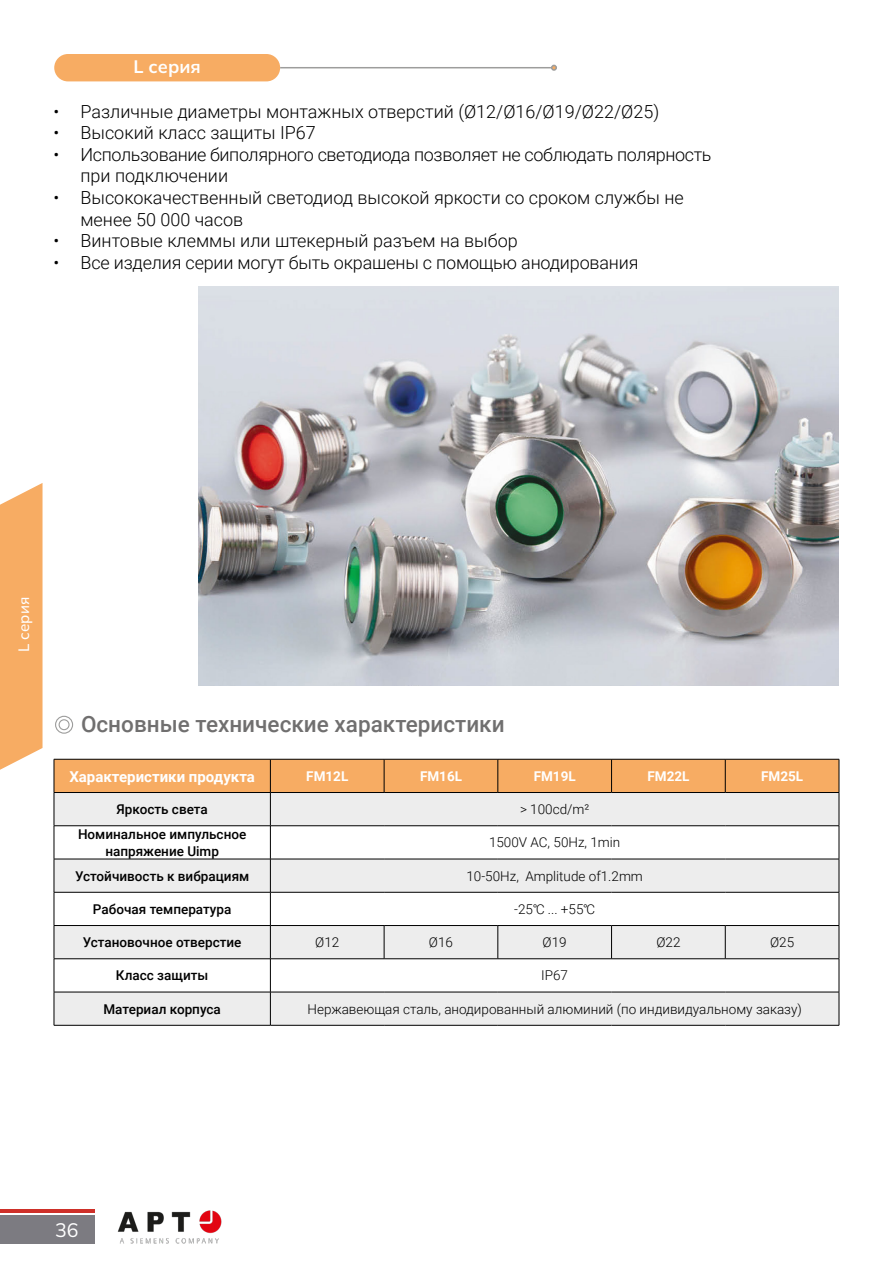
<style>
.page{position:relative;width:893px;height:1263px;background:#fff}
.page>*{position:absolute;margin:0;border:0;box-sizing:border-box;transform-origin:0 0}
.t1{font:500 22.5px "Roboto";color:#706f6f}
.t2{font:19.5px "Mulish";color:#fff}
.t3{font:300 18px/21.6px "Roboto";color:#000}
.t4{font:300 18px/21.6px "Roboto";letter-spacing:-.02em;color:#000}
.t5{font:200 18px "Mulish";color:#fff}
.t6{font:700 15px "Roboto";color:#fff}
.t7{font:500 15px "Mulish";color:#fff}
.t8{font:300 13.5px "Roboto";color:#000}
.t9{font:500 13.5px/16.2px "Roboto";color:#000;text-align:center}
.t10{font:700 13.5px "Roboto";color:#fff}
</style>
<div class="page">
<div style="left:0;top:1215px;width:95px;height:29px;background:#7c7b81"></div>
<img style="left:117px;top:1210px;width:105px;height:34px">
<hr style="left:0;top:1209px;width:95px;height:3px;background:#ce3029">
<svg style="left:0;top:483px;width:43px;height:287px;background:#f7b370"></svg>
<div style="left:59px;top:719px;width:11px;height:11px;border:1px solid #9d9d9c;border-radius:50%"></div>
<div style="left:55px;top:716px;width:18px;height:18px;border:1px solid #9d9d9c;border-radius:50%"></div>
<div style="left:54px;top:54px;width:226px;height:27px;background:#f7ac63;border-radius:14px"></div>
<hr style="left:280px;top:67px;width:271px;height:1px;background:#9d9d9c">
<svg style="left:551px;top:65px;width:6px;height:6px"></svg>
<div style="left:55px;top:760px;width:784px;height:32px;background:#f7ac63"></div>
<svg style="left:55px;top:793px;width:784px;height:232px;fill:#ededed"></svg>
<hr style="left:54px;top:759px;width:216px;height:1px;background:#000">
<hr style="left:54px;top:759px;width:1px;height:33px;background:#000">
<hr style="left:270px;top:759px;width:114px;height:1px;background:#000">
<hr style="left:270px;top:759px;width:1px;height:33px;background:#000">
<hr style="left:384px;top:759px;width:114px;height:1px;background:#000">
<hr style="left:384px;top:759px;width:1px;height:33px;background:#000">
<hr style="left:498px;top:759px;width:114px;height:1px;background:#000">
<hr style="left:498px;top:759px;width:1px;height:33px;background:#000">
<hr style="left:612px;top:759px;width:113px;height:1px;background:#000">
<hr style="left:611px;top:759px;width:1px;height:33px;background:#000">
<hr style="left:725px;top:759px;width:114px;height:1px;background:#000">
<hr style="left:725px;top:759px;width:1px;height:33px;background:#000">
<hr style="left:839px;top:759px;width:1px;height:33px;background:#000">
<hr style="left:54px;top:792px;width:216px;height:1px;background:#000">
<hr style="left:54px;top:793px;width:1px;height:32px;background:#000">
<hr style="left:270px;top:792px;width:114px;height:1px;background:#000">
<hr style="left:270px;top:793px;width:1px;height:32px;background:#000">
<hr style="left:384px;top:792px;width:114px;height:1px;background:#000">
<hr style="left:498px;top:792px;width:114px;height:1px;background:#000">
<hr style="left:612px;top:792px;width:113px;height:1px;background:#000">
<hr style="left:725px;top:792px;width:114px;height:1px;background:#000">
<hr style="left:839px;top:793px;width:1px;height:32px;background:#000">
<hr style="left:54px;top:825px;width:216px;height:1px;background:#000">
<hr style="left:54px;top:826px;width:1px;height:33px;background:#000">
<hr style="left:270px;top:825px;width:114px;height:1px;background:#000">
<hr style="left:270px;top:826px;width:1px;height:33px;background:#000">
<hr style="left:384px;top:825px;width:114px;height:1px;background:#000">
<hr style="left:498px;top:825px;width:114px;height:1px;background:#000">
<hr style="left:612px;top:825px;width:113px;height:1px;background:#000">
<hr style="left:725px;top:825px;width:114px;height:1px;background:#000">
<hr style="left:839px;top:826px;width:1px;height:33px;background:#000">
<hr style="left:54px;top:859px;width:216px;height:1px;background:#000">
<hr style="left:54px;top:859px;width:1px;height:33px;background:#000">
<hr style="left:270px;top:859px;width:114px;height:1px;background:#000">
<hr style="left:270px;top:859px;width:1px;height:33px;background:#000">
<hr style="left:384px;top:859px;width:114px;height:1px;background:#000">
<hr style="left:498px;top:859px;width:114px;height:1px;background:#000">
<hr style="left:612px;top:859px;width:113px;height:1px;background:#000">
<hr style="left:725px;top:859px;width:114px;height:1px;background:#000">
<hr style="left:839px;top:859px;width:1px;height:33px;background:#000">
<hr style="left:54px;top:892px;width:216px;height:1px;background:#000">
<hr style="left:54px;top:892px;width:1px;height:33px;background:#000">
<hr style="left:270px;top:892px;width:114px;height:1px;background:#000">
<hr style="left:270px;top:892px;width:1px;height:33px;background:#000">
<hr style="left:384px;top:892px;width:114px;height:1px;background:#000">
<hr style="left:498px;top:892px;width:114px;height:1px;background:#000">
<hr style="left:612px;top:892px;width:113px;height:1px;background:#000">
<hr style="left:725px;top:892px;width:114px;height:1px;background:#000">
<hr style="left:839px;top:892px;width:1px;height:33px;background:#000">
<hr style="left:54px;top:925px;width:216px;height:1px;background:#000">
<hr style="left:54px;top:926px;width:1px;height:32px;background:#000">
<hr style="left:270px;top:925px;width:114px;height:1px;background:#000">
<hr style="left:270px;top:926px;width:1px;height:32px;background:#000">
<hr style="left:384px;top:925px;width:114px;height:1px;background:#000">
<hr style="left:384px;top:926px;width:1px;height:32px;background:#000">
<hr style="left:498px;top:925px;width:114px;height:1px;background:#000">
<hr style="left:498px;top:926px;width:1px;height:32px;background:#000">
<hr style="left:612px;top:925px;width:113px;height:1px;background:#000">
<hr style="left:611px;top:926px;width:1px;height:32px;background:#000">
<hr style="left:725px;top:925px;width:114px;height:1px;background:#000">
<hr style="left:725px;top:926px;width:1px;height:32px;background:#000">
<hr style="left:839px;top:926px;width:1px;height:32px;background:#000">
<hr style="left:54px;top:958px;width:216px;height:1px;background:#000">
<hr style="left:54px;top:959px;width:1px;height:33px;background:#000">
<hr style="left:270px;top:958px;width:114px;height:1px;background:#000">
<hr style="left:270px;top:959px;width:1px;height:33px;background:#000">
<hr style="left:384px;top:958px;width:114px;height:1px;background:#000">
<hr style="left:498px;top:958px;width:114px;height:1px;background:#000">
<hr style="left:612px;top:958px;width:113px;height:1px;background:#000">
<hr style="left:725px;top:958px;width:114px;height:1px;background:#000">
<hr style="left:839px;top:959px;width:1px;height:33px;background:#000">
<hr style="left:54px;top:992px;width:216px;height:1px;background:#000">
<hr style="left:54px;top:992px;width:1px;height:33px;background:#000">
<hr style="left:270px;top:992px;width:114px;height:1px;background:#000">
<hr style="left:270px;top:992px;width:1px;height:33px;background:#000">
<hr style="left:384px;top:992px;width:114px;height:1px;background:#000">
<hr style="left:498px;top:992px;width:114px;height:1px;background:#000">
<hr style="left:612px;top:992px;width:113px;height:1px;background:#000">
<hr style="left:725px;top:992px;width:114px;height:1px;background:#000">
<hr style="left:839px;top:992px;width:1px;height:33px;background:#000">
<hr style="left:54px;top:1025px;width:216px;height:1px;background:#000">
<hr style="left:270px;top:1025px;width:114px;height:1px;background:#000">
<hr style="left:384px;top:1025px;width:114px;height:1px;background:#000">
<hr style="left:498px;top:1025px;width:114px;height:1px;background:#000">
<hr style="left:612px;top:1025px;width:113px;height:1px;background:#000">
<hr style="left:725px;top:1025px;width:114px;height:1px;background:#000">
<img style="left:199px;top:286px;width:640px;height:400px">
<p class="t5" style="left:134px;top:55px;width:69px">L серия</p>
<p class="t3" style="left:53px;top:100px;width:607px">• Различные диаметры монтажных отверстий (Ø12/Ø16/Ø19/Ø22/Ø25)</p>
<p class="t3" style="left:53px;top:121px;width:264px">• Высокий класс защиты IP67</p>
<p class="t4" style="left:80px;top:143px;width:633px;text-indent:-27px">• Использование биполярного светодиода позволяет не соблюдать полярность при подключении</p>
<p class="t3" style="left:80px;top:186px;width:605px;text-indent:-27px">• Высококачественный светодиод высокой яркости со сроком службы не менее 50 000 часов</p>
<p class="t3" style="left:53px;top:229px;width:466px">• Винтовые клеммы или штекерный разъем на выбор</p>
<p class="t3" style="left:53px;top:251px;width:587px">• Все изделия серии могут быть окрашены с помощью анодирования</p>
<p class="t7" style="left:13px;top:652px;width:56px;rotate:-90deg">L серия</p>
<p class="t1" style="left:81px;top:709px;width:425px">Основные технические характеристики</p>
<p class="t6" style="left:69px;top:766px;width:187px">Характеристики продукта</p>
<p class="t10" style="left:306px;top:767px;width:44px">FM12L</p>
<p class="t10" style="left:420px;top:767px;width:44px">FM16L</p>
<p class="t10" style="left:534px;top:767px;width:44px">FM19L</p>
<p class="t10" style="left:647px;top:767px;width:44px">FM22L</p>
<p class="t10" style="left:761px;top:767px;width:44px">FM25L</p>
<p class="t9" style="left:117px;top:801px;width:93px">Яркость света</p>
<p class="t8" style="left:520px;top:800px;width:71px">&gt; 100cd/m²</p>
<p class="t9" style="left:78px;top:826px;width:170px">Номинальное импульсное напряжение Uimp</p>
<p class="t8" style="left:489px;top:833px;width:133px">1500V AC, 50Hz, 1min</p>
<p class="t9" style="left:75px;top:867px;width:176px">Устойчивость к вибрациям</p>
<p class="t8" style="left:466px;top:866px;width:178px">10-50Hz, Amplitude of1.2mm</p>
<p class="t9" style="left:93px;top:900px;width:140px">Рабочая температура</p>
<p class="t8" style="left:514px;top:900px;width:82px">-25℃ ... +55℃</p>
<p class="t9" style="left:83px;top:934px;width:160px">Установочное отверстие</p>
<p class="t8" style="left:315px;top:933px;width:26px">Ø12</p>
<p class="t8" style="left:429px;top:933px;width:26px">Ø16</p>
<p class="t8" style="left:543px;top:933px;width:26px">Ø19</p>
<p class="t8" style="left:656px;top:933px;width:26px">Ø22</p>
<p class="t8" style="left:770px;top:933px;width:26px">Ø25</p>
<p class="t9" style="left:116px;top:967px;width:94px">Класс защиты</p>
<p class="t8" style="left:541px;top:966px;width:28px">IP67</p>
<p class="t9" style="left:103px;top:1000px;width:119px">Материал корпуса</p>
<p class="t8" style="left:307px;top:999px;width:496px">Нержавеющая сталь, анодированный алюминий (по индивидуальному заказу)</p>
<p class="t2" style="left:55px;top:1216px;width:25px">36</p>
</div>
